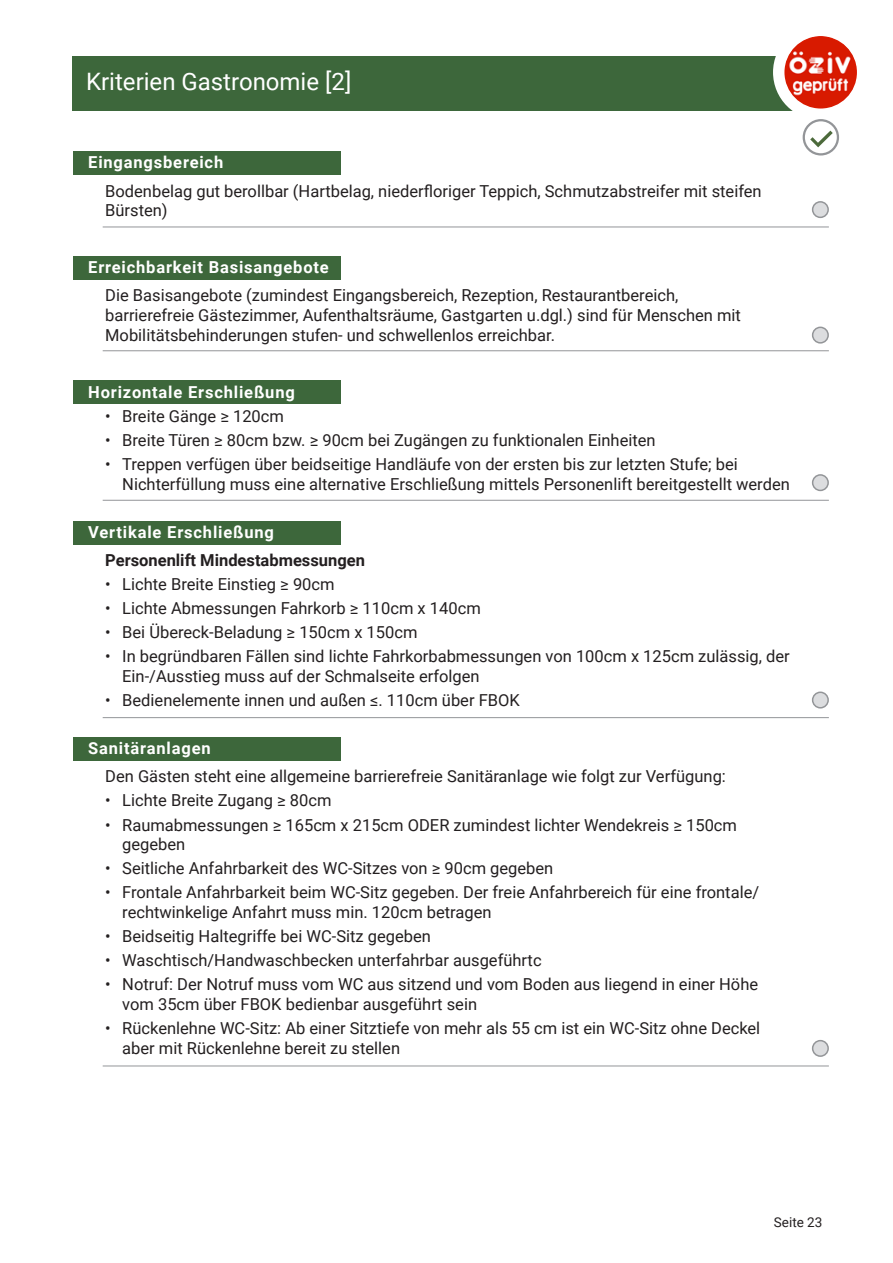
<style>
.page{position:relative;width:893px;height:1263px;background:#fff}
.page>*{position:absolute;margin:0;border:0;box-sizing:border-box;transform-origin:0 0}
.t1{font:24px "Roboto";color:#fff}
.t2{font:16.5px/19.8px "Roboto";color:#231f20}
.t3{font:700 16.5px "Roboto";letter-spacing:.05em;color:#fff}
.t4{font:700 16.5px "Roboto";color:#231f20}
.t5{font:13.5px "Roboto";color:#231f20}
</style>
<div class="page">
<div style="left:73px;top:152px;width:268px;height:23px;background:#3d673b"></div>
<div style="left:73px;top:256px;width:268px;height:24px;background:#3d673b"></div>
<div style="left:73px;top:380px;width:268px;height:23px;background:#3d673b"></div>
<div style="left:73px;top:521px;width:268px;height:23px;background:#3d673b"></div>
<div style="left:73px;top:737px;width:268px;height:24px;background:#3d673b"></div>
<div style="left:72px;top:57px;width:749px;height:54px;background:#3d673b"></div>
<div style="left:773px;top:24px;width:96px;height:96px;background:#fff;border-radius:50%"></div>
<div style="left:813px;top:475px;width:15px;height:15px;background:#dcdddf;border-radius:50%"></div>
<div style="left:812px;top:474px;width:17px;height:17px;border:2px solid #939598;border-radius:50%"></div>
<div style="left:813px;top:692px;width:15px;height:16px;background:#dcdddf;border-radius:50%"></div>
<div style="left:812px;top:691px;width:17px;height:17px;border:2px solid #939598;border-radius:50%"></div>
<div style="left:813px;top:1041px;width:15px;height:15px;background:#dcdddf;border-radius:50%"></div>
<div style="left:812px;top:1040px;width:17px;height:17px;border:2px solid #939598;border-radius:50%"></div>
<div style="left:813px;top:327px;width:15px;height:16px;background:#dcdddf;border-radius:50%"></div>
<div style="left:812px;top:327px;width:17px;height:17px;border:2px solid #939598;border-radius:50%"></div>
<div style="left:813px;top:202px;width:15px;height:15px;background:#dcdddf;border-radius:50%"></div>
<div style="left:812px;top:201px;width:17px;height:17px;border:2px solid #939598;border-radius:50%"></div>
<hr style="left:103px;top:350px;width:726px;height:1px;background:#939598">
<hr style="left:103px;top:500px;width:726px;height:1px;background:#939598">
<hr style="left:103px;top:717px;width:726px;height:1px;background:#939598">
<hr style="left:103px;top:1065px;width:726px;height:1px;background:#939598">
<hr style="left:103px;top:227px;width:726px;height:1px;background:#939598">
<img style="left:784px;top:35px;width:74px;height:74px;border-radius:37px">
<div style="left:783px;top:35px;width:75px;height:75px;border:2px solid #fff;border-radius:50%"></div>
<svg style="left:803px;top:119px;width:36px;height:37px"></svg>
<h1 class="t1" style="left:86px;top:65px;width:267px">Kriterien Gastronomie [2]</h1>
<p class="t3" style="left:88px;top:151px;width:137px">Eingangsbereich</p>
<p class="t2" style="left:105px;top:180px;width:658px">Bodenbelag gut berollbar (Hartbelag, niederfloriger Teppich, Schmutzabstreifer mit steifen<br>Bürsten)</p>
<p class="t3" style="left:88px;top:256px;width:242px">Erreichbarkeit Basisangebote</p>
<p class="t2" style="left:105px;top:285px;width:637px">Die Basisangebote (zumindest Eingangsbereich, Rezeption, Restaurantbereich, barrierefreie Gästezimmer, Aufenthaltsräume, Gastgarten u.dgl.) sind für Menschen mit<br>Mobilitätsbehinderungen stufen- und schwellenlos erreichbar.</p>
<p class="t3" style="left:88px;top:380px;width:208px">Horizontale Erschließung</p>
<p class="t2" style="left:105px;top:405px;width:180px">• Breite Gänge ≥ 120cm</p>
<p class="t2" style="left:105px;top:429px;width:552px">• Breite Türen ≥ 80cm bzw. ≥ 90cm bei Zugängen zu funktionalen Einheiten</p>
<p class="t2" style="left:122px;top:453px;width:669px;text-indent:-17px">• Treppen verfügen über beidseitige Handläufe von der ersten bis zur letzten Stufe; bei<br>Nichterfüllung muss eine alternative Erschließung mittels Personenlift bereitgestellt werden</p>
<p class="t3" style="left:88px;top:520px;width:187px">Vertikale Erschließung</p>
<p class="t4" style="left:105px;top:548px;width:261px">Personenlift Mindestabmessungen</p>
<p class="t2" style="left:105px;top:574px;width:231px">• Lichte Breite Einstieg ≥ 90cm</p>
<p class="t2" style="left:105px;top:598px;width:377px">• Lichte Abmessungen Fahrkorb ≥ 110cm x 140cm</p>
<p class="t2" style="left:105px;top:622px;width:314px">• Bei Übereck-Beladung ≥ 150cm x 150cm</p>
<p class="t2" style="left:122px;top:646px;width:669px;text-indent:-17px">• In begründbaren Fällen sind lichte Fahrkorbabmessungen von 100cm x 125cm zulässig, der<br>Ein-/Ausstieg muss auf der Schmalseite erfolgen</p>
<p class="t2" style="left:105px;top:690px;width:416px">• Bedienelemente innen und außen ≤. 110cm über FBOK</p>
<p class="t3" style="left:88px;top:737px;width:124px">Sanitäranlagen</p>
<p class="t2" style="left:105px;top:766px;width:622px">Den Gästen steht eine allgemeine barrierefreie Sanitäranlage wie folgt zur Verfügung:</p>
<p class="t2" style="left:105px;top:790px;width:228px">• Lichte Breite Zugang ≥ 80cm</p>
<p class="t2" style="left:122px;top:814px;width:616px;text-indent:-17px">• Raumabmessungen ≥ 165cm x 215cm ODER zumindest lichter Wendekreis ≥ 150cm gegeben</p>
<p class="t2" style="left:105px;top:858px;width:450px">• Seitliche Anfahrbarkeit des WC-Sitzes von ≥ 90cm gegeben</p>
<p class="t2" style="left:122px;top:882px;width:638px;text-indent:-17px">• Frontale Anfahrbarkeit beim WC-Sitz gegeben. Der freie Anfahrbereich für eine frontale/ rechtwinkelige Anfahrt muss min. 120cm betragen</p>
<p class="t2" style="left:105px;top:926px;width:327px">• Beidseitig Haltegriffe bei WC-Sitz gegeben</p>
<p class="t2" style="left:105px;top:950px;width:438px">• Waschtisch/Handwaschbecken unterfahrbar ausgeführtc</p>
<p class="t2" style="left:122px;top:974px;width:637px;text-indent:-17px">• Notruf: Der Notruf muss vom WC aus sitzend und vom Boden aus liegend in einer Höhe vom 35cm über FBOK bedienbar ausgeführt sein</p>
<p class="t2" style="left:122px;top:1018px;width:639px;text-indent:-17px">• Rückenlehne WC-Sitz: Ab einer Sitztiefe von mehr als 55 cm ist ein WC-Sitz ohne Deckel aber mit Rückenlehne bereit zu stellen</p>
<p class="t5" style="left:774px;top:1213px;width:50px">Seite 23</p>
</div>
